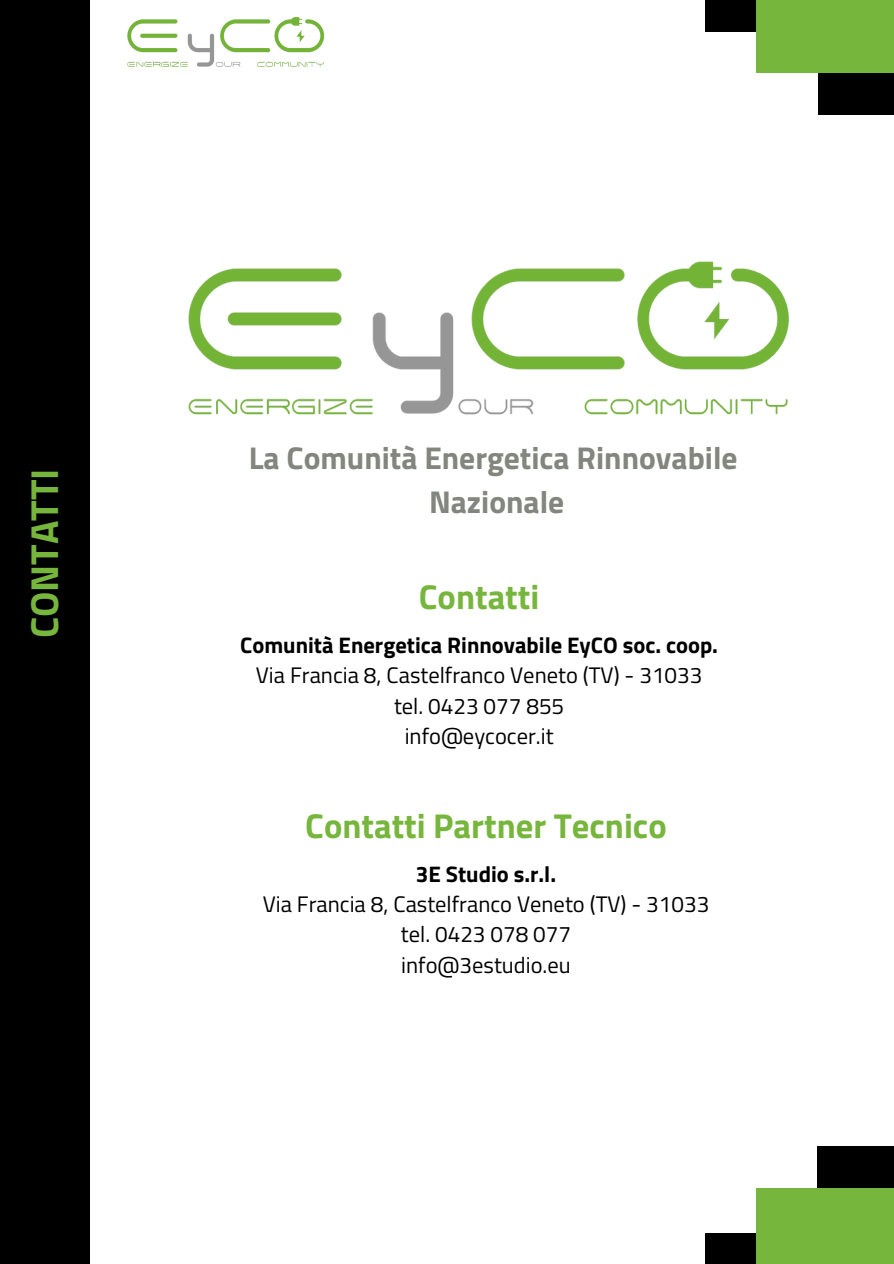
<style>
.page{position:relative;width:894px;height:1264px;background:#fff}
.page>*{position:absolute;margin:0;border:0;box-sizing:border-box;transform-origin:0 0}
.t1{font:700 39px "Titillium Web";color:#77b63c}
.t2{font:700 34.5px "Titillium Web";color:#77b63c}
.t3{font:700 31.5px/43.8px "Titillium Web";color:#82867e;text-align:center}
.t4{font:22.5px "Titillium Web";color:#000}
.t5{font:700 22.5px "Titillium Web";color:#000}
</style>
<div class="page">
<div style="left:818px;top:0;width:75px;height:115px;background:#000"></div>
<div style="left:705px;top:0;width:188px;height:32px;background:#000"></div>
<div style="left:756px;top:0;width:137px;height:72px;background:#77b63c"></div>
<div style="left:816px;top:1146px;width:77px;height:117px;background:#000"></div>
<div style="left:705px;top:1232px;width:188px;height:31px;background:#000"></div>
<div style="left:755px;top:1188px;width:138px;height:75px;background:#77b63c"></div>
<div style="left:0;top:0;width:89px;height:1263px;background:#000"></div>
<img style="left:127px;top:17px;width:198px;height:50px">
<img style="left:188px;top:261px;width:601px;height:154px">
<h1 class="t1" style="left:14px;top:638px;width:171px;rotate:-90deg">CONTATTI</h1>
<p class="t3" style="left:249px;top:436px;width:490px">La Comunità Energetica Rinnovabile<br>Nazionale</p>
<p class="t2" style="left:419px;top:570px;width:122px">Contatti</p>
<h2 class="t5" style="left:240px;top:627px;width:479px">Comunità Energetica Rinnovabile EyCO soc. coop.</h2>
<h2 class="t4" style="left:256px;top:658px;width:448px">Via Francia 8, Castelfranco Veneto (TV) - 31033</h2>
<p class="t4" style="left:394px;top:688px;width:172px">tel. 0423 077 855</p>
<p class="t4" style="left:404px;top:718px;width:150px">info@eycocer.it</p>
<h2 class="t2" style="left:305px;top:798px;width:363px">Contatti Partner Tecnico</h2>
<p class="t5" style="left:415px;top:856px;width:142px">3E Studio s.r.l.</p>
<p class="t4" style="left:262px;top:886px;width:448px">Via Francia 8, Castelfranco Veneto (TV) - 31033</p>
<p class="t4" style="left:401px;top:916px;width:172px">tel. 0423 078 077</p>
<p class="t4" style="left:401px;top:947px;width:171px">info@3estudio.eu</p>
</div>
